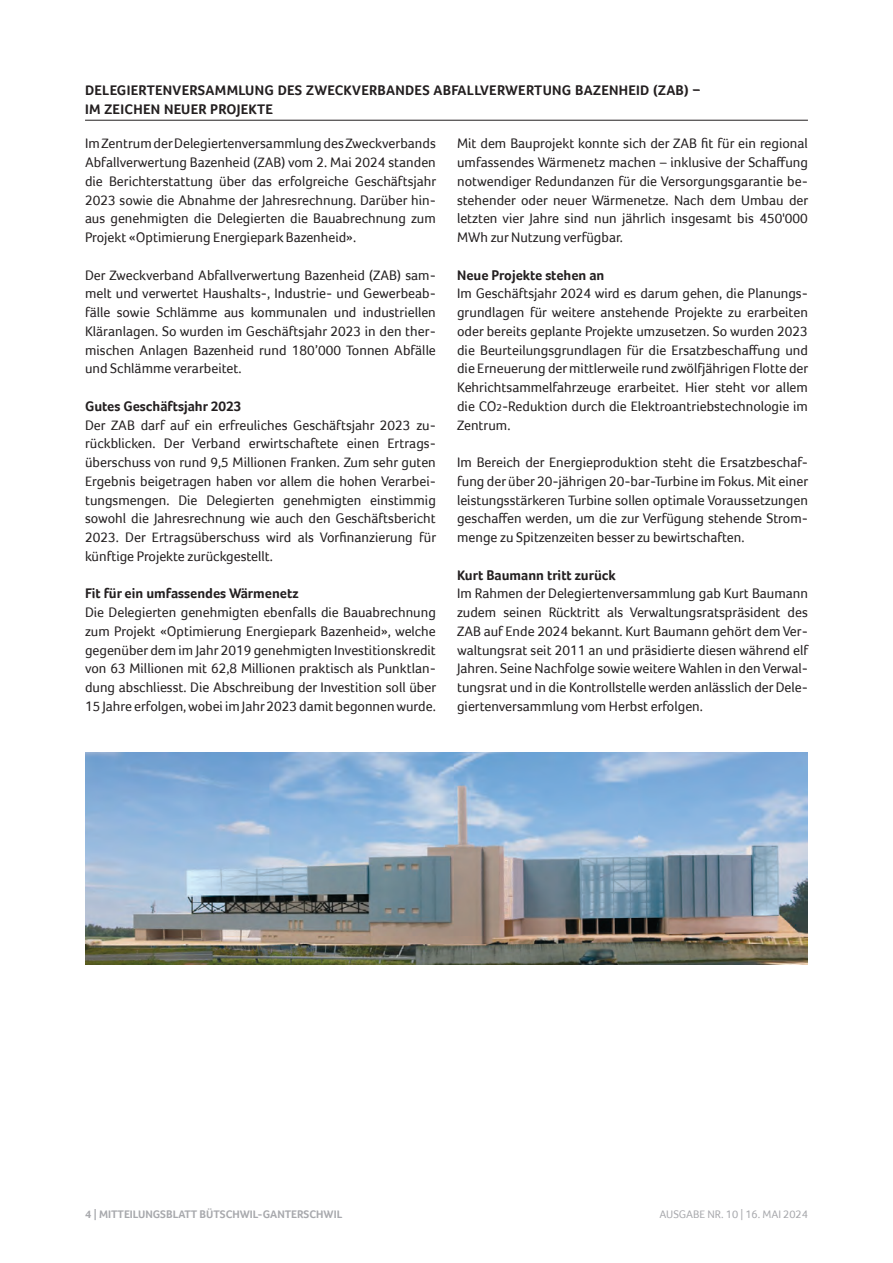
<style>
.page{position:relative;width:893px;height:1263px;background:#fff}
.page>*{position:absolute;margin:0;border:0;box-sizing:border-box;transform-origin:0 0}
.t1{font:14.25px/18.8px "Foco";color:#231f20;text-align:justify}
.t2{font:700 14.25px "Foco";color:#231f20}
.t3{font:700 14.25px/18.8px "Foco";letter-spacing:.02em;color:#231f20}
.t4{font:700 11.25px "Foco";color:#a8a9ad}
.t5{font:11.25px "Foco";color:#a8a9ad}
.s1{font-size:10.5px}
</style>
<div class="page">
<hr style="left:85px;top:120px;width:723px;height:1px;background:#231f20">
<img style="left:85px;top:753px;width:723px;height:211px">
<p class="t3" style="left:85px;top:81px;width:616px">DELEGIERTENVERSAMMLUNG DES ZWECKVERBANDES ABFALLVERWERTUNG BAZENHEID (ZAB) –<br>IM ZEICHEN NEUER PROJEKTE</p>
<p class="t1" style="left:85px;top:134px;width:353px">Im Zentrum der Delegiertenversammlung des Zweckverbands Abfallverwertung Bazenheid (ZAB) vom 2. Mai 2024 standen die Berichterstattung über das erfolgreiche Geschäftsjahr 2023 sowie die Abnahme der Jahresrechnung. Darüber hin&shy;aus genehmigten die Delegierten die Bauabrechnung zum Projekt «Optimierung Energiepark Bazenheid».</p>
<p class="t1" style="left:85px;top:265px;width:352px">Der Zweckverband Abfallverwertung Bazenheid (ZAB) sam&shy;melt und verwertet Haushalts-, Industrie- und Gewerbeab&shy;fälle sowie Schlämme aus kommunalen und industriellen Kläranlagen. So wurden im Geschäftsjahr 2023 in den ther&shy;mischen Anlagen Bazenheid rund 180’000 Tonnen Abfälle und Schlämme verarbeitet.</p>
<p class="t2" style="left:85px;top:398px;width:158px">Gutes Geschäftsjahr 2023</p>
<p class="t1" style="left:85px;top:415px;width:353px">Der ZAB darf auf ein erfreuliches Geschäftsjahr 2023 zu&shy;rückblicken. Der Verband erwirtschaftete einen Ertrags&shy;überschuss von rund 9,5 Millionen Franken. Zum sehr guten Ergebnis beigetragen haben vor allem die hohen Verarbei&shy;tungsmengen. Die Delegierten genehmigten einstimmig sowohl die Jahresrechnung wie auch den Geschäftsbericht 2023. Der Ertragsüberschuss wird als Vorfinanzierung für künftige Projekte zurückgestellt.</p>
<p class="t2" style="left:85px;top:585px;width:215px">Fit für ein umfassendes Wärmenetz</p>
<p class="t1" style="left:85px;top:603px;width:353px">Die Delegierten genehmigten ebenfalls die Bauabrechnung zum Projekt «Optimierung Energiepark Bazenheid», welche gegenüber dem im Jahr 2019 genehmigten Investitionskredit von 63 Millionen mit 62,8 Millionen praktisch als Punktlan&shy;dung abschliesst. Die Abschreibung der Investition soll über 15 Jahre erfolgen, wobei im Jahr 2023 damit begonnen wurde.</p>
<p class="t1" style="left:457px;top:134px;width:353px">Mit dem Bauprojekt konnte sich der ZAB fit für ein regional umfassendes Wärmenetz machen – inklusive der Schaffung notwendiger Redundanzen für die Versorgungsgarantie be&shy;stehender oder neuer Wärmenetze. Nach dem Umbau der letzten vier Jahre sind nun jährlich insgesamt bis 450'000<br>MWh zur Nutzung verfügbar.</p>
<p class="t2" style="left:457px;top:266px;width:149px">Neue Projekte stehen an</p>
<p class="t1" style="left:457px;top:284px;width:353px">Im Geschäftsjahr 2024 wird es darum gehen, die Planungs&shy;grundlagen für weitere anstehende Projekte zu erarbeiten oder bereits geplante Projekte umzusetzen. So wurden 2023 die Beurteilungsgrundlagen für die Ersatzbeschaffung und die Erneuerung der mittlerweile rund zwölfjährigen Flotte der Kehrichtsammelfahrzeuge erarbeitet. Hier steht vor allem die CO<span class="s1">2</span>-Reduktion durch die Elektroantriebstechnologie im Zentrum.</p>
<p class="t1" style="left:457px;top:453px;width:353px">Im Bereich der Energieproduktion steht die Ersatzbeschaf&shy;fung der über 20-jährigen 20-bar-Turbine im Fokus. Mit einer leistungsstärkeren Turbine sollen optimale Voraussetzungen geschaffen werden, um die zur Verfügung stehende Strom&shy;menge zu Spitzenzeiten besser zu bewirtschaften.</p>
<p class="t2" style="left:457px;top:566px;width:160px">Kurt Baumann tritt zurück</p>
<p class="t1" style="left:457px;top:584px;width:353px">Im Rahmen der Delegiertenversammlung gab Kurt Baumann zudem seinen Rücktritt als Verwaltungsratspräsident des ZAB auf Ende 2024 bekannt. Kurt Baumann gehört dem Ver&shy;waltungsrat seit 2011 an und präsidierte diesen während elf Jahren. Seine Nachfolge sowie weitere Wahlen in den Verwal&shy;tungsrat und in die Kontrollstelle werden anlässlich der Dele&shy;giertenversammlung vom Herbst erfolgen.</p>
<p class="t4" style="left:85px;top:1208px;width:259px">4 | MITTEILUNGSBLATT BÜTSCHWIL-GANTERSCHWIL</p>
<p class="t5" style="left:659px;top:1208px;width:150px">AUSGABE NR. 10 | 16. MAI 2024</p>
</div>
